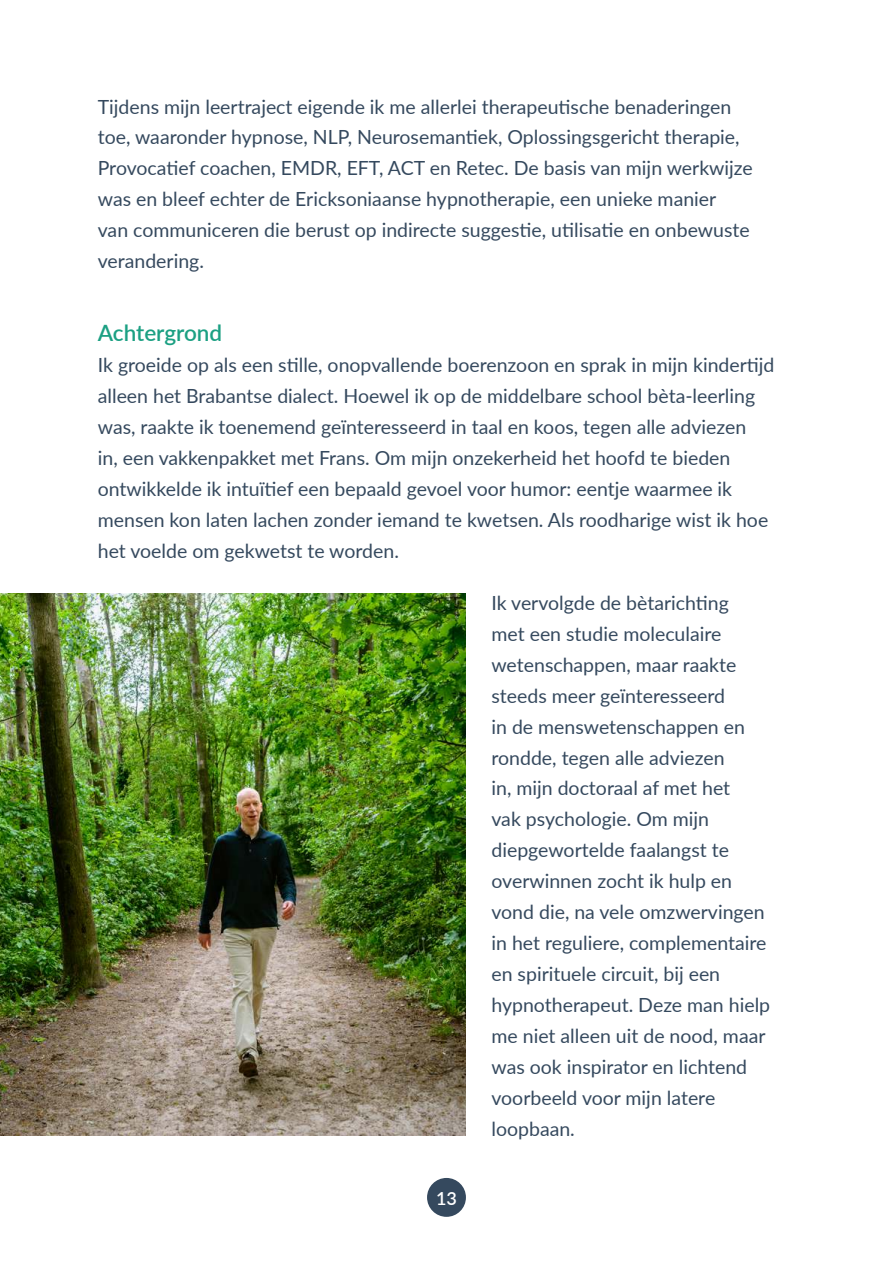
<style>
.page{position:relative;width:893px;height:1263px;background:#fff}
.page>*{position:absolute;margin:0;border:0;box-sizing:border-box;transform-origin:0 0}
.t1{font:600 22.5px "Lato";color:#1ca083}
.t2{font:19.5px/30.9px "Lato";color:#35495e}
.t3{font:600 18px "Lato";color:#fff}
</style>
<div class="page">
<div style="left:427px;top:1178px;width:39px;height:39px;background:#35495e;border-radius:50%"></div>
<img style="left:0;top:593px;width:466px;height:542px">
<p class="t2" style="left:98px;top:90px;width:657px">Tijdens mijn leertraject eigende ik me allerlei therapeutische benaderingen toe, waaronder hypnose, NLP, Neurosemantiek, Oplossingsgericht therapie, Provocatief coachen, EMDR, EFT, ACT en Retec. De basis van mijn werkwijze was en bleef echter de Ericksoniaanse hypnotherapie, een unieke manier<br>van communiceren die berust op indirecte suggestie, utilisatie en onbewuste verandering.</p>
<p class="t1" style="left:98px;top:324px;width:126px">Achtergrond</p>
<p class="t2" style="left:98px;top:349px;width:678px">Ik groeide op als een stille, onopvallende boerenzoon en sprak in mijn kindertijd alleen het Brabantse dialect. Hoewel ik op de middelbare school bèta-leerling was, raakte ik toenemend geïnteresseerd in taal en koos, tegen alle adviezen<br>in, een vakkenpakket met Frans. Om mijn onzekerheid het hoofd te bieden ontwikkelde ik intuïtief een bepaald gevoel voor humor: eentje waarmee ik mensen kon laten lachen zonder iemand te kwetsen. Als roodharige wist ik hoe het voelde om gekwetst te worden.</p>
<p class="t2" style="left:491px;top:587px;width:280px">Ik vervolgde de bètarichting<br>met een studie moleculaire wetenschappen, maar raakte steeds meer geïnteresseerd<br>in de menswetenschappen en rondde, tegen alle adviezen<br>in, mijn doctoraal af met het<br>vak psychologie. Om mijn diepgewortelde faalangst te overwinnen zocht ik hulp en vond die, na vele omzwervingen in het reguliere, complementaire en spirituele circuit, bij een hypnotherapeut. Deze man hielp me niet alleen uit de nood, maar was ook inspirator en lichtend voorbeeld voor mijn latere loopbaan.</p>
<p class="t3" style="left:436px;top:1191px;width:22px">13</p>
</div>
